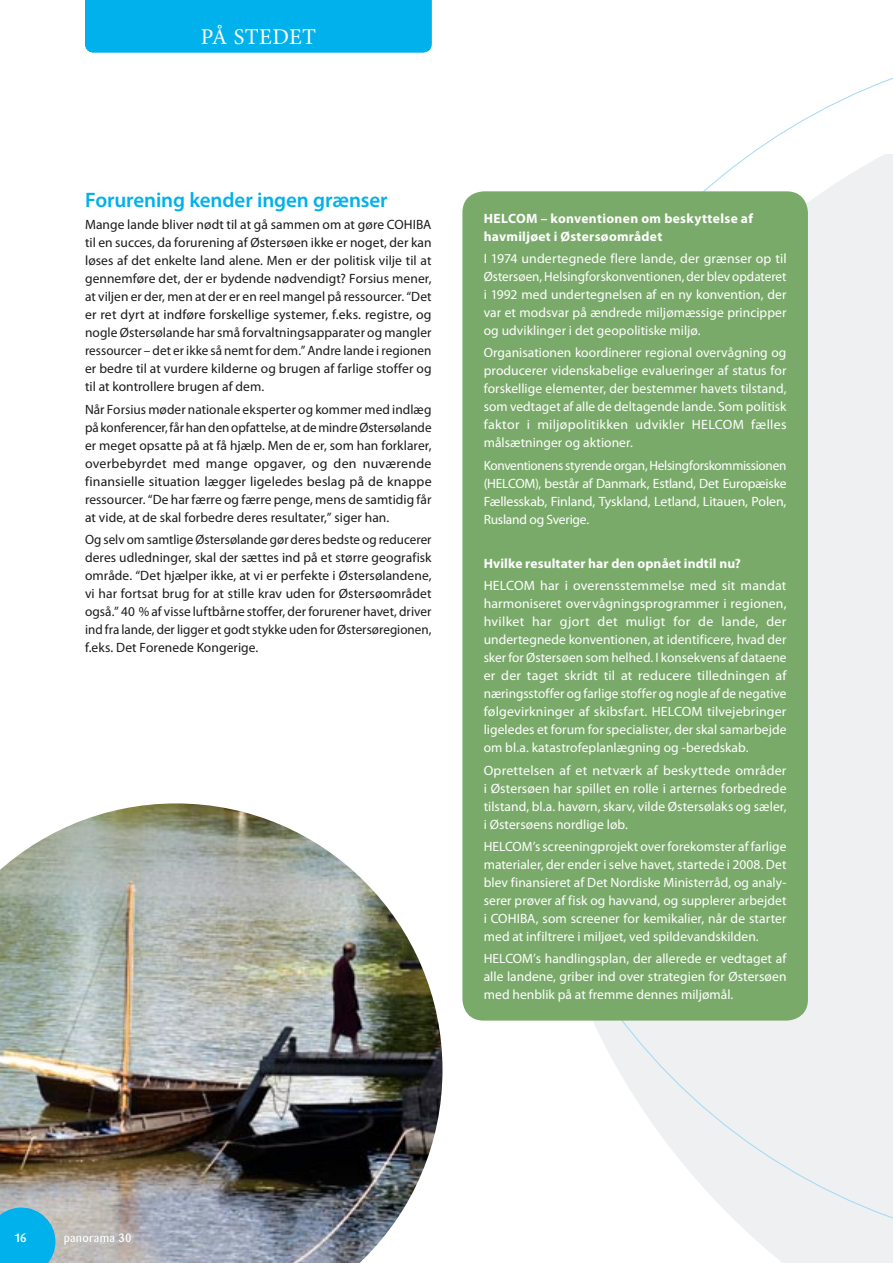
<style>
.page{position:relative;width:893px;height:1263px;background:#fff}
.page>*{position:absolute;margin:0;border:0;box-sizing:border-box;transform-origin:0 0}
.t1{font:22.5px "Minion Pro";letter-spacing:.025em;color:#fff}
.t2{font:600 21px "Myriad Pro";letter-spacing:-.005em;color:#00b1eb}
.t3{font:13.5px/18px "Myriad Pro";letter-spacing:.005em;color:#fff;text-align:justify}
.t4{font:13.5px/18px "Myriad Pro";letter-spacing:.005em;color:#1a1a18;text-align:justify}
.t5{font:700 13.5px/18px "Myriad Pro";letter-spacing:.02em;color:#fff}
.t6{font:500 12px "Barmeno";letter-spacing:.02em;color:#fff}
</style>
<div class="page">
<svg style="left:497px;top:78px;width:396px;height:1176px"></svg>
<img style="left:0;top:803px;width:443px;height:460px">
<svg style="left:0;top:1208px;width:55px;height:55px;background:#14b2e6"></svg>
<div style="left:85px;top:0;width:347px;height:52px;background:#00b1eb"></div>
<div style="left:462px;top:191px;width:346px;height:829px;background:#7aaa6a;border-radius:21px"></div>
<h1 class="t1" style="left:201px;top:22px;width:116px">PÅ STEDET</h1>
<h1 class="t1" style="left:146px;top:22px;width:226px">!!! CHAPTER TITLE !!!</h1>
<h2 class="t2" style="left:85px;top:187px;width:304px">Forurening kender ingen grænser</h2>
<p class="t4" style="left:85px;top:216px;width:348px">Mange lande bliver nødt til at gå sammen om at gøre COHIBA til en succes, da forurening af Østersøen ikke er noget, der kan løses af det enkelte land alene. Men er der politisk vilje til at gennemføre det, der er bydende nødvendigt? Forsius mener, at viljen er der, men at der er en reel mangel på ressourcer. “Det er ret dyrt at indføre forskellige systemer, f.eks. registre, og nogle Østersølande har små forvaltningsapparater og mangler ressourcer – det er ikke så nemt for dem.” Andre lande i regionen er bedre til at vurdere kilderne og brugen af farlige stoffer og til at kontrollere brugen af dem.</p>
<p class="t4" style="left:85px;top:400px;width:348px">Når Forsius møder nationale eksperter og kommer med indlæg på konferencer, får han den opfattelse, at de mindre Østersølande er meget opsatte på at få hjælp. Men de er, som han forklarer, overbebyrdet med mange opgaver, og den nuværende finansielle situation lægger ligeledes beslag på de knappe ressourcer. “De har færre og færre penge, mens de samtidig får at vide, at de skal forbedre deres resultater,” siger han.</p>
<p class="t4" style="left:85px;top:530px;width:348px">Og selv om samtlige Østersølande gør deres bedste og reducerer deres udledninger, skal der sættes ind på et større geografisk område. “Det hjælper ikke, at vi er perfekte i Østersølandene, vi har fortsat brug for at stille krav uden for Østersøområdet også.” 40 % af visse luftbårne stoffer, der forurener havet, driver ind fra lande, der ligger et godt stykke uden for Østersøregionen, f.eks. Det Forenede Kongerige.</p>
<p class="t5" style="left:484px;top:209px;width:271px">HELCOM – konventionen om beskyttelse af havmiljøet i Østersøområdet</p>
<p class="t3" style="left:484px;top:249px;width:304px">I 1974 undertegnede flere lande, der grænser op til Østersøen, Helsingforskonventionen, der blev opdateret i 1992 med undertegnelsen af en ny konvention, der var et modsvar på ændrede miljømæssige principper og udviklinger i det geopolitiske miljø.</p>
<p class="t3" style="left:484px;top:343px;width:304px">Organisationen koordinerer regional overvågning og producerer videnskabelige evalueringer af status for forskellige elementer, der bestemmer havets tilstand, som vedtaget af alle de deltagende lande. Som politisk faktor i miljøpolitikken udvikler HELCOM fælles målsætninger og aktioner.</p>
<p class="t3" style="left:484px;top:456px;width:304px">Konventionens styrende organ, Helsingforskommissionen (HELCOM), består af Danmark, Estland, Det Europæiske Fællesskab, Finland, Tyskland, Letland, Litauen, Polen, Rusland og Sverige.</p>
<p class="t5" style="left:484px;top:554px;width:259px">Hvilke resultater har den opnået indtil nu?</p>
<p class="t3" style="left:484px;top:576px;width:304px">HELCOM har i overensstemmelse med sit mandat harmoniseret overvågningsprogrammer i regionen, hvilket har gjort det muligt for de lande, der undertegnede konventionen, at identificere, hvad der sker for Østersøen som helhed. I konsekvens af dataene er der taget skridt til at reducere tilledningen af næringsstoffer og farlige stoffer og nogle af de negative følgevirkninger af skibsfart. HELCOM tilvejebringer ligeledes et forum for specialister, der skal samarbejde om bl.a. katastrofeplanlægning og -beredskab.</p>
<p class="t3" style="left:484px;top:761px;width:304px">Oprettelsen af et netværk af beskyttede områder i Østersøen har spillet en rolle i arternes forbedrede tilstand, bl.a. havørn, skarv, vilde Østersølaks og sæler, i Østersøens nordlige løb.</p>
<p class="t3" style="left:484px;top:837px;width:304px">HELCOM’s screeningprojekt over forekomster af farlige materialer, der ender i selve havet, startede i 2008. Det blev finansieret af Det Nordiske Ministerråd, og analy&shy;serer prøver af fisk og havvand, og supplerer arbejdet i COHIBA, som screener for kemikalier, når de starter med at infiltrere i miljøet, ved spildevandskilden.</p>
<p class="t3" style="left:484px;top:949px;width:304px">HELCOM’s handlingsplan, der allerede er vedtaget af alle landene, griber ind over strategien for Østersøen med henblik på at fremme dennes miljømål.</p>
<p class="t6" style="left:15px;top:1231px;width:14px">16</p>
<p class="t6" style="left:64px;top:1230px;width:69px">panorama 30</p>
</div>
